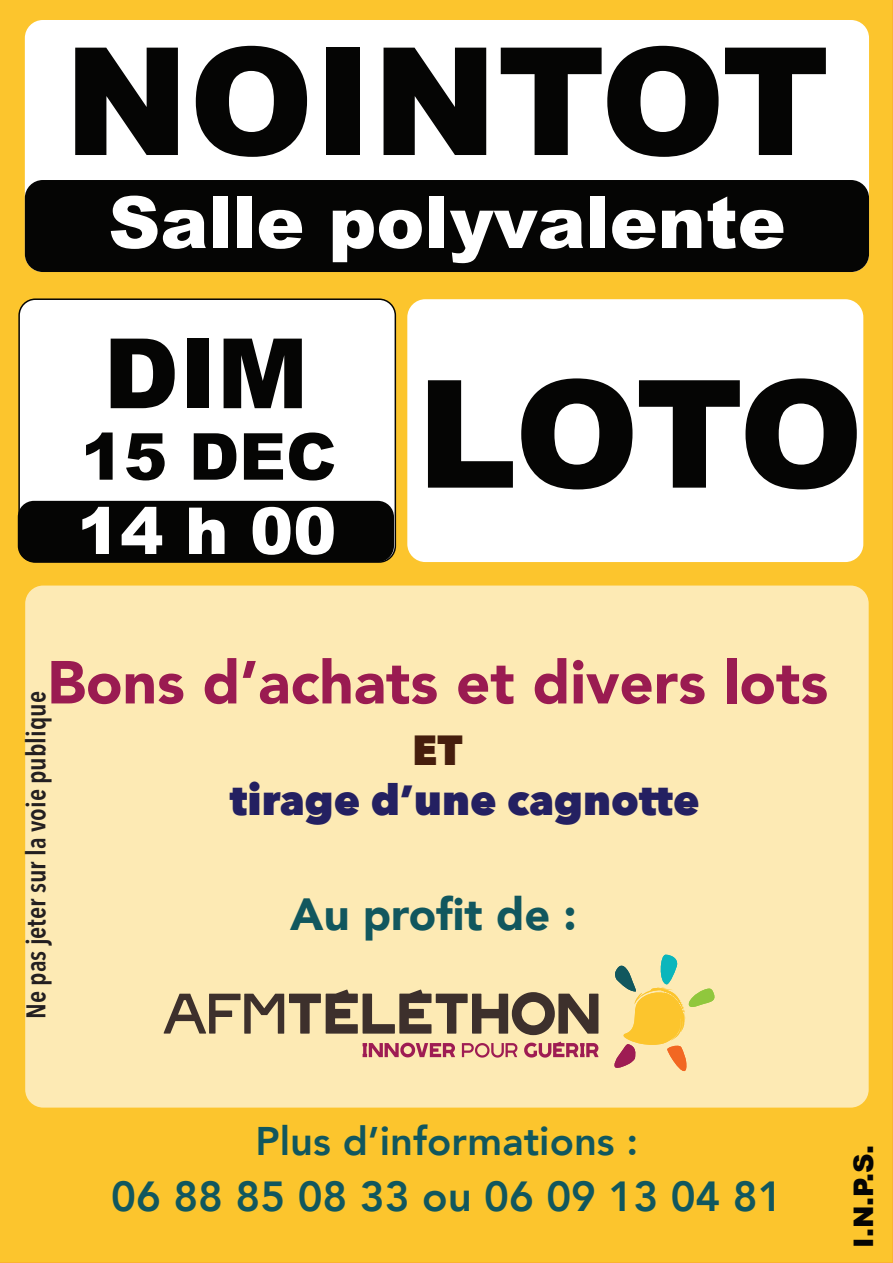
<style>
.page{position:relative;width:893px;height:1263px;background:#fcc52d}
.page>*{position:absolute;margin:0;border:0;box-sizing:border-box;transform-origin:0 0}
.t1{font:900 150px "Arial";letter-spacing:-.015em;color:#050504}
.t2{font:900 97.2px "Arial";color:#050504}
.t3{font:900 72px "Arial";color:#fff}
.t4{font:900 64.8px "Arial";color:#050504}
.t5{font:900 64.8px "Arial";color:#fff}
.t6{font:900 60px "Avenir";color:#9a1b51}
.t7{font:900 45px "Avenir";color:#11575e}
.t8{font:800 42px "Avenir";color:#11575e}
.t9{font:800 42px "Avenir Next";color:#242061}
.t10{font:800 42px "Avenir Next";color:#461e0d}
.t11{font:800 39.9px "Avenir";color:#11575e}
.t12{font:600 27px "Avenir Next Condensed";color:#231f20}
.t13{font:900 27px "Arial";color:#050504}
</style>
<div class="page">
<div style="left:407px;top:299px;width:456px;height:263px;background:#fff;border-radius:18px"></div>
<div style="left:25px;top:20px;width:844px;height:252px;background:#fff;border-radius:18px"></div>
<div style="left:25px;top:180px;width:844px;height:92px;background:#050504;border-radius:18px"></div>
<div style="left:18px;top:298px;width:378px;height:265px;background:#fff;border:2px solid #050504;border-radius:16px"></div>
<div style="left:18px;top:501px;width:376px;height:61px;background:#050504;border-radius:16px"></div>
<div style="left:25px;top:586px;width:844px;height:521px;background:#fdeab4;border-radius:18px"></div>
<svg style="left:363px;top:1043px;width:92px;height:14px"></svg>
<svg style="left:462px;top:1043px;width:55px;height:15px"></svg>
<svg style="left:524px;top:1042px;width:74px;height:16px"></svg>
<svg style="left:164px;top:989px;width:434px;height:46px"></svg>
<svg style="left:614px;top:954px;width:101px;height:118px"></svg>
<h1 class="t1" style="left:64px;top:48px;width:767px">NOINTOT</h1>
<h3 class="t3" style="left:108px;top:196px;width:679px">Salle polyvalente</h3>
<h2 class="t2" style="left:103px;top:339px;width:207px">DIM</h2>
<h3 class="t4" style="left:81px;top:433px;width:257px">15 DEC</h3>
<h3 class="t5" style="left:77px;top:508px;width:261px">14 h 00</h3>
<h1 class="t1" style="left:417px;top:380px;width:448px">LOTO</h1>
<h3 class="t6" style="left:47px;top:643px;width:783px">Bons d’achats et divers lots</h3>
<h3 class="t10" style="left:412px;top:723px;width:52px">ET</h3>
<h3 class="t9" style="left:230px;top:773px;width:471px">tirage d’une cagnotte</h3>
<p class="t12" style="left:19px;top:1019px;width:329px;rotate:-90deg">Ne pas jeter sur la voie publique</p>
<h3 class="t7" style="left:290px;top:885px;width:288px">Au profit de :</h3>
<h3 class="t11" style="left:256px;top:1115px;width:384px">Plus d’informations :</h3>
<h3 class="t8" style="left:111px;top:1169px;width:673px">06 88 85 08 33 ou 06 09 13 04 81</h3>
<p class="t13" style="left:854px;top:1247px;width:104px;rotate:-90deg">I.N.P.S.</p>
</div>
